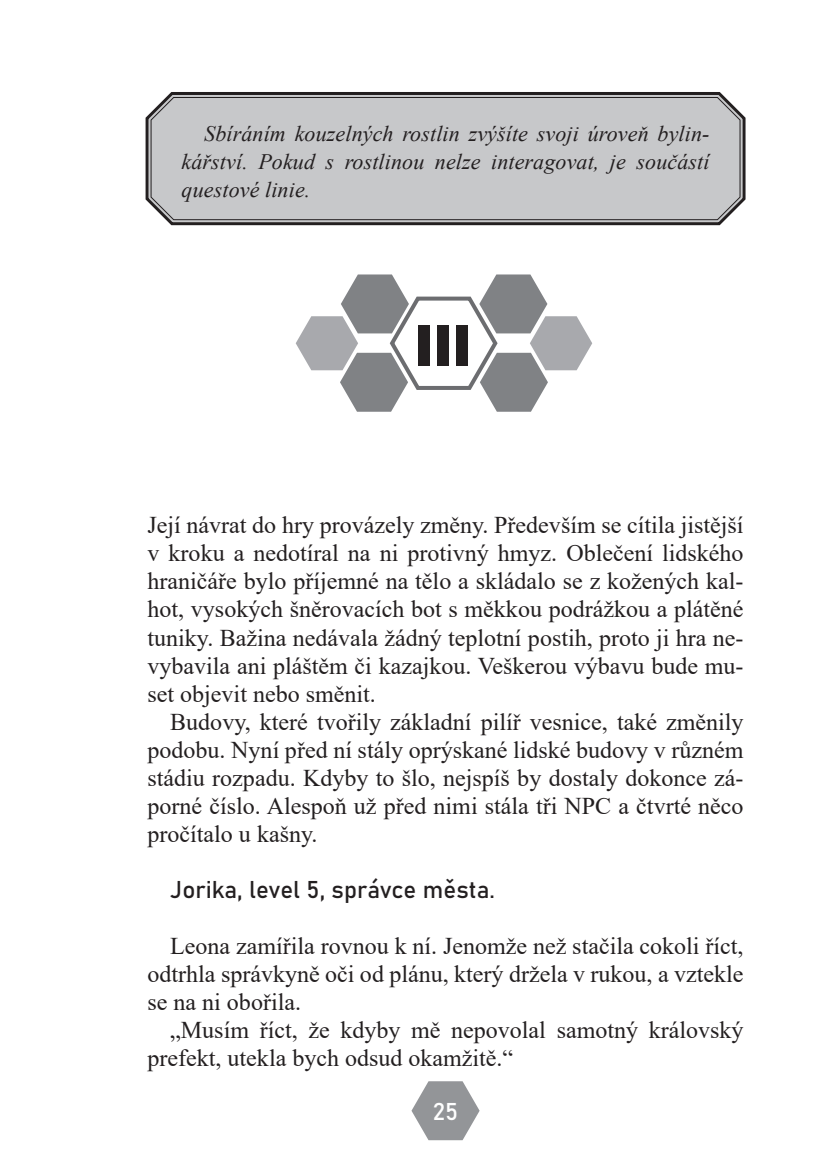
<style>
.page{position:relative;width:823px;height:1163px;background:#fff}
.page>*{position:absolute;margin:0;border:0;box-sizing:border-box;transform-origin:0 0}
.t1{font:900 56px "Arial";color:#231f20;scale:.95 1}
.t2{font:24px/28px "Times New Roman";color:#231f20;text-align:justify}
.t3{font:24px "Bahnschrift";color:#231f20}
.t4{font:24px "Bahnschrift";color:#fff}
.t5{font:italic 22px/28px "Times New Roman";letter-spacing:.005em;color:#231f20;text-align:justify}
</style>
<div class="page">
<svg style="left:145px;top:92px;width:601px;height:134px;background:#bfbfc1"></svg>
<div style="left:150px;top:97px;width:590px;height:123px;border:1px solid #231f20;border-radius:23px"></div>
<svg style="left:295px;top:274px;width:297px;height:137px"></svg>
<svg style="left:411px;top:1081px;width:68px;height:58px"></svg>
<p class="t5" style="left:181px;top:119px;width:529px;text-indent:23px">Sbíráním kouzelných rostlin zvýšíte svoji úroveň bylin&shy;kářství. Pokud s rostlinou nelze interagovat, je součástí questové linie.</p>
<h1 class="t1" style="left:413px;top:304px;width:64px">III</h1>
<p class="t2" style="left:147px;top:510px;width:597px">Její návrat do hry provázely změny. Především se cítila jistější v kroku a nedotíral na ni protivný hmyz. Oblečení lidského hraničáře bylo příjemné na tělo a skládalo se z kožených kal&shy;hot, vysokých šněrovacích bot s měkkou podrážkou a plátěné tuniky. Bažina nedávala žádný teplotní postih, proto ji hra ne&shy;vybavila ani pláštěm či kazajkou. Veškerou výbavu bude mu&shy;set objevit nebo směnit.</p>
<p class="t2" style="left:147px;top:706px;width:597px;text-indent:23px">Budovy, které tvořily základní pilíř vesnice, také změnily podobu. Nyní před ní stály oprýskané lidské budovy v různém stádiu rozpadu. Kdyby to šlo, nejspíš by dostaly dokonce zá&shy;porné číslo. Alespoň už před nimi stála tři NPC a čtvrté něco pročítalo u kašny.</p>
<p class="t3" style="left:170px;top:870px;width:326px">Jorika, level 5, správce města.</p>
<p class="t2" style="left:147px;top:930px;width:597px;text-indent:23px">Leona zamířila rovnou k ní. Jenomže než stačila cokoli říct, odtrhla správkyně oči od plánu, který držela v rukou, a vztekle se na ni obořila.</p>
<p class="t2" style="left:147px;top:1014px;width:597px;text-indent:23px">„Musím říct, že kdyby mě nepovolal samotný královský prefekt, utekla bych odsud okamžitě.“</p>
<p class="t4" style="left:432px;top:1092px;width:27px">25</p>
</div>
